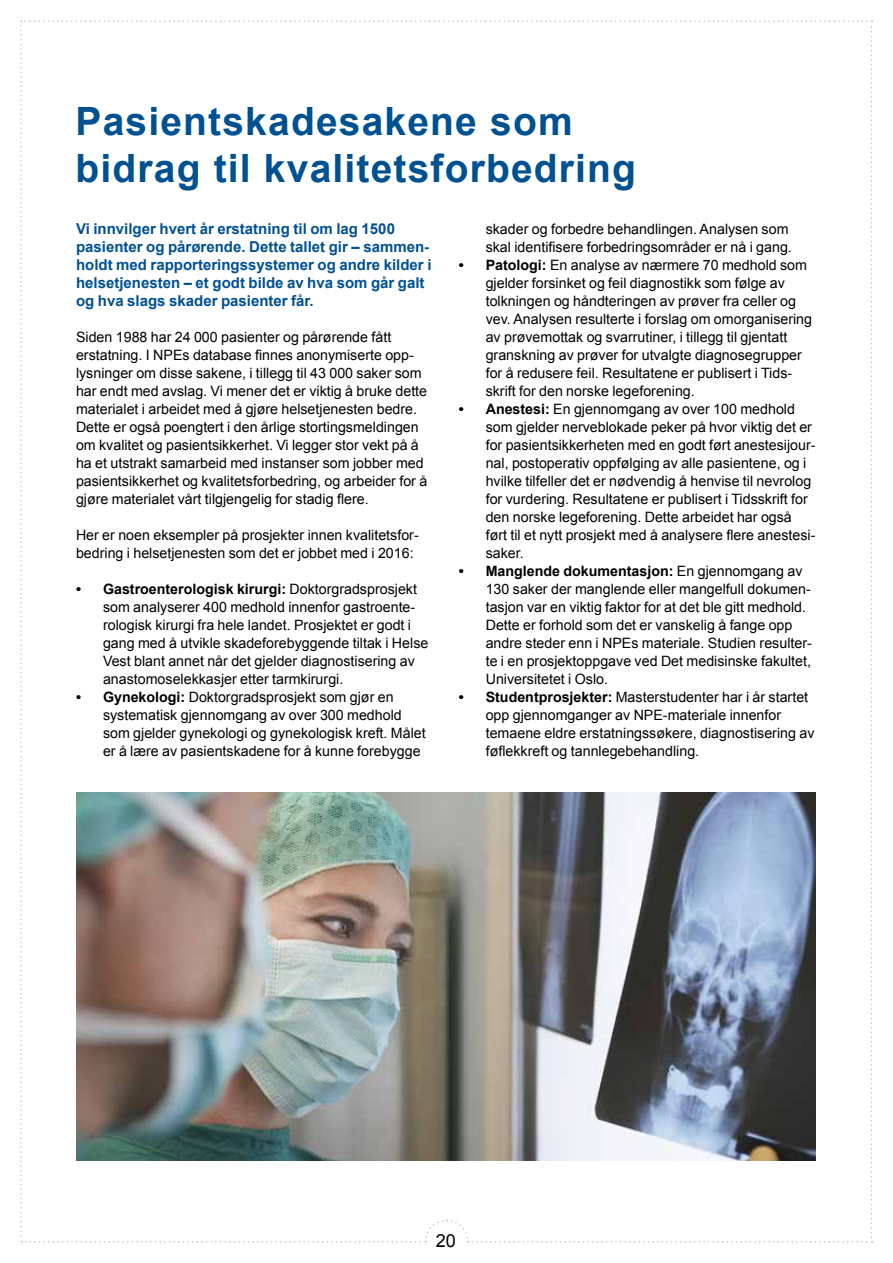
<style>
.page{position:relative;width:893px;height:1263px;background:#fff}
.page>*{position:absolute;margin:0;border:0;box-sizing:border-box;transform-origin:0 0}
.t1{font:700 39px/46.8px "Arial";letter-spacing:.03em;color:#005191}
.t2{font:18px "Arial";color:#000}
.t3{font:700 15px/18px "Arial";color:#005191}
.t4{font:14.25px/18px "Arial";color:#000}
.s1{font-weight:700}
</style>
<div class="page">
<img style="left:77px;top:792px;width:739px;height:369px">
<h1 class="t1" style="left:76px;top:99px;width:562px">Pasientskadesakene som bidrag til kvalitetsforbedring</h1>
<p class="t3" style="left:76px;top:220px;width:357px">Vi innvilger hvert år erstatning til om lag 1500 pasienter og pårørende. Dette tallet gir – sammen&shy;holdt med rapporteringssystemer og andre kilder i helsetjenesten – et godt bilde av hva som går galt og hva slags skader pasienter får.</p>
<p class="t4" style="left:76px;top:328px;width:353px">Siden 1988 har 24 000 pasienter og pårørende fått erstatning. I NPEs database finnes anonymiserte opp&shy;lysninger om disse sakene, i tillegg til 43 000 saker som har endt med avslag. Vi mener det er viktig å bruke dette materialet i arbeidet med å gjøre helsetjenesten bedre.<br>Dette er også poengtert i den årlige stortingsmeldingen om kvalitet og pasientsikkerhet. Vi legger stor vekt på å ha et utstrakt samarbeid med instanser som jobber med pasientsikkerhet og kvalitetsforbedring, og arbeider for å gjøre materialet vårt tilgjengelig for stadig flere.</p>
<p class="t4" style="left:76px;top:526px;width:344px">Her er noen eksempler på prosjekter innen kvalitetsfor&shy;bedring i helsetjenesten som det er jobbet med i 2016:</p>
<p class="t4" style="left:103px;top:580px;width:327px;text-indent:-27px"><span class="s1">• Gastroenterologisk kirurgi:</span> Doktorgradsprosjekt som analyserer 400 medhold innenfor gastroente&shy;rologisk kirurgi fra hele landet. Prosjektet er godt i gang med å utvikle skadeforebyggende tiltak i Helse Vest blant annet når det gjelder diagnostisering av anastomoselekkasjer etter tarmkirurgi.</p>
<p class="t4" style="left:103px;top:688px;width:324px;text-indent:-27px"><span class="s1">• Gynekologi:</span> Doktorgradsprosjekt som gjør en systematisk gjennomgang av over 300 medhold som gjelder gynekologi og gynekologisk kreft. Målet er å lære av pasientskadene for å kunne forebygge</p>
<p class="t4" style="left:486px;top:220px;width:308px">skader og forbedre behandlingen. Analysen som skal identifisere forbedringsområder er nå i gang.</p>
<p class="t4" style="left:486px;top:256px;width:328px;text-indent:-27px"><span class="s1">• Patologi:</span> En analyse av nærmere 70 medhold som gjelder forsinket og feil diagnostikk som følge av tolkningen og håndteringen av prøver fra celler og vev. Analysen resulterte i forslag om omorganisering av prøvemottak og svarrutiner, i tillegg til gjentatt granskning av prøver for utvalgte diagnosegrupper for å redusere feil. Resultatene er publisert i Tids&shy;skrift for den norske legeforening.</p>
<p class="t4" style="left:486px;top:400px;width:331px;text-indent:-27px"><span class="s1">• Anestesi:</span> En gjennomgang av over 100 medhold som gjelder nerveblokade peker på hvor viktig det er for pasientsikkerheten med en godt ført anestesijour&shy;nal, postoperativ oppfølging av alle pasientene, og i hvilke tilfeller det er nødvendig å henvise til nevrolog for vurdering. Resultatene er publisert i Tidsskrift for den norske legeforening. Dette arbeidet har også ført til et nytt prosjekt med å analysere flere anestesi&shy;saker.</p>
<p class="t4" style="left:486px;top:562px;width:328px;text-indent:-27px"><span class="s1">• Manglende dokumentasjon:</span> En gjennomgang av 130 saker der manglende eller mangelfull dokumen&shy;tasjon var en viktig faktor for at det ble gitt medhold.<br>Dette er forhold som det er vanskelig å fange opp andre steder enn i NPEs materiale. Studien resulter&shy;te i en prosjektoppgave ved Det medisinske fakultet, Universitetet i Oslo.</p>
<p class="t4" style="left:486px;top:688px;width:330px;text-indent:-27px"><span class="s1">• Studentprosjekter:</span> Masterstudenter har i år startet opp gjennomganger av NPE-materiale innenfor temaene eldre erstatningssøkere, diagnostisering av føflekkreft og tannlegebehandling.</p>
<p class="t2" style="left:436px;top:1229px;width:22px">20</p>
</div>
